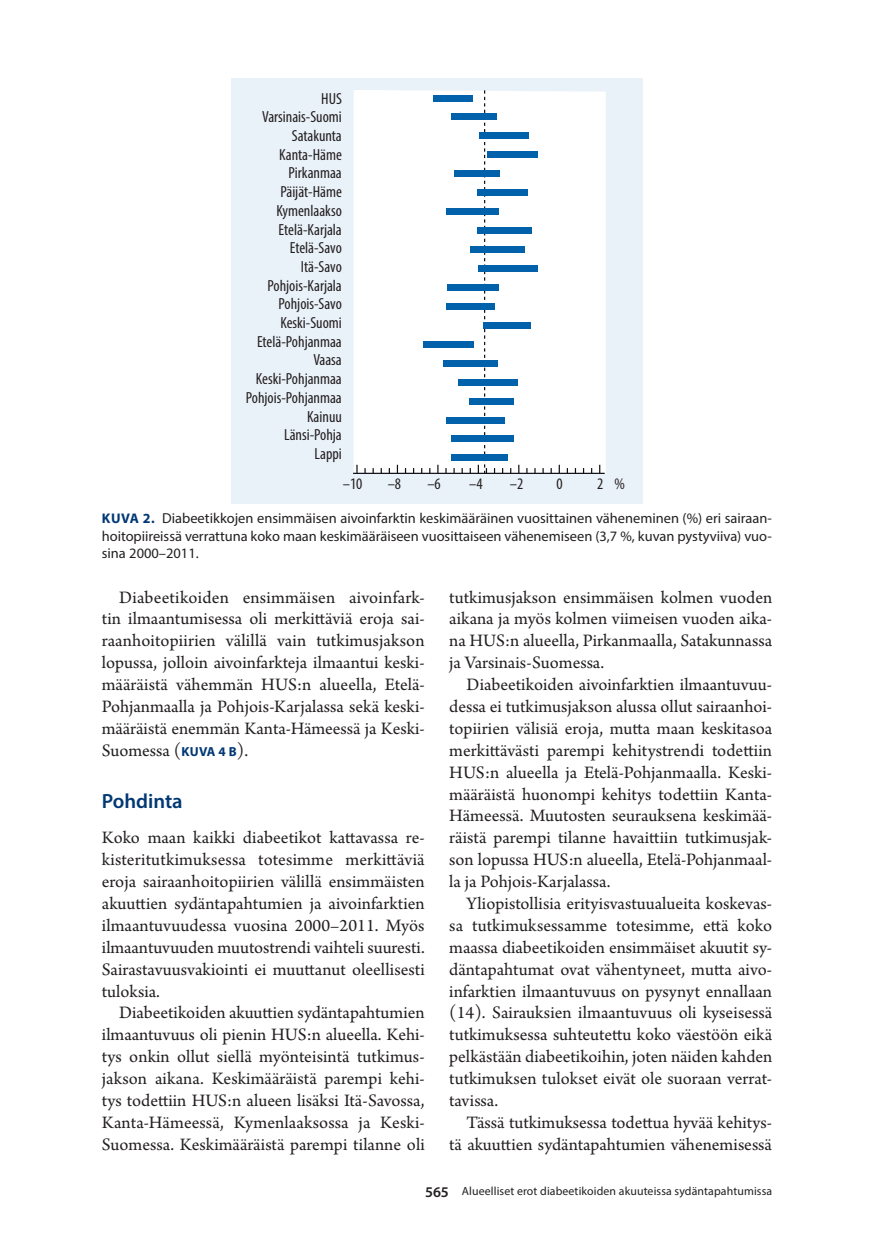
<style>
.page{position:relative;width:874px;height:1241px;background:#fff}
.page>*{position:absolute;margin:0;border:0;box-sizing:border-box;transform-origin:0 0}
.v1{font:600 20.65px "Myriad Pro";color:#013874}
.l_ei_sis{font:18.38px/21.9px "Arno Pro";color:#231f20;text-align:justify}
.t1{font:condensed 16.1px/18.7px "Myriad Pro";color:#231f20;text-align:right}
.t2{font:condensed 16.1px "Myriad Pro";color:#231f20;scale:.9 1}
.t3{font:600 14.88px "Myriad Pro";color:#231f20}
.kt{font:14.35px/17.5px "Myriad Pro";color:#231f20;text-align:justify}
.Ala{font:11.9px "Myriad Pro";letter-spacing:.01em;color:#231f20}
.s1{font-weight:700;font-size:14px;color:#013874}
.s2{font-family:"Myriad Pro";font-weight:700;font-size:13.12px;color:#013874}
</style>
<div class="page">
<div style="left:231px;top:78px;width:411px;height:425px;background:#eaf2f9"></div>
<div style="left:354px;top:90px;width:251px;height:384px;background:#fff"></div>
<hr style="left:353px;top:472px;width:251px;height:2px;background:#0e0c14">
<svg style="left:484px;top:90px;width:3px;height:383px"></svg>
<svg style="left:396px;top:464px;width:2px;height:9px"></svg>
<div style="left:433px;top:95px;width:39px;height:6px;background:#0161ab"></div>
<div style="left:451px;top:114px;width:45px;height:6px;background:#0161ab"></div>
<div style="left:479px;top:132px;width:49px;height:7px;background:#0161ab"></div>
<div style="left:487px;top:151px;width:51px;height:7px;background:#0161ab"></div>
<div style="left:454px;top:170px;width:45px;height:7px;background:#0161ab"></div>
<div style="left:476px;top:189px;width:51px;height:7px;background:#0161ab"></div>
<div style="left:446px;top:208px;width:53px;height:7px;background:#0161ab"></div>
<div style="left:477px;top:227px;width:54px;height:7px;background:#0161ab"></div>
<div style="left:469px;top:246px;width:55px;height:7px;background:#0161ab"></div>
<div style="left:478px;top:265px;width:59px;height:7px;background:#0161ab"></div>
<div style="left:446px;top:284px;width:52px;height:7px;background:#0161ab"></div>
<div style="left:446px;top:303px;width:48px;height:6px;background:#0161ab"></div>
<div style="left:483px;top:322px;width:47px;height:6px;background:#0161ab"></div>
<div style="left:423px;top:341px;width:50px;height:6px;background:#0161ab"></div>
<div style="left:443px;top:360px;width:54px;height:6px;background:#0161ab"></div>
<div style="left:458px;top:379px;width:59px;height:6px;background:#0161ab"></div>
<div style="left:469px;top:397px;width:44px;height:7px;background:#0161ab"></div>
<div style="left:445px;top:416px;width:59px;height:7px;background:#0161ab"></div>
<div style="left:451px;top:435px;width:62px;height:7px;background:#0161ab"></div>
<div style="left:450px;top:454px;width:57px;height:7px;background:#0161ab"></div>
<p class="t1" style="left:246px;top:89px;width:97px">HUS<br>Varsinais-Suomi<br>Satakunta<br>Kanta-Häme<br>Pirkanmaa<br>Päijät-Häme<br>Kymenlaakso<br>Etelä-Karjala<br>Etelä-Savo<br>Itä-Savo<br>Pohjois-Karjala<br>Pohjois-Savo<br>Keski-Suomi<br>Etelä-Pohjanmaa<br>Vaasa<br>Keski-Pohjanmaa<br>Pohjois-Pohjanmaa<br>Kainuu<br>Länsi-Pohja<br>Lappi</p>
<p class="t2" style="left:342px;top:473px;width:23px">–10</p>
<p class="t2" style="left:387px;top:473px;width:16px">–8</p>
<p class="t2" style="left:427px;top:473px;width:16px">–6</p>
<p class="t2" style="left:469px;top:473px;width:16px">–4</p>
<p class="t2" style="left:509px;top:473px;width:16px">–2</p>
<p class="t1" style="left:556px;top:473px;width:8px">0</p>
<p class="t1" style="left:597px;top:473px;width:29px">2 %</p>
<p class="kt" style="left:102px;top:509px;width:671px"><span class="s1">KUVA 2.</span> Diabeetikkojen ensimmäisen aivoinfarktin keskimääräinen vuosittainen väheneminen (%) eri sairaan&shy;hoitopiireissä verrattuna koko maan keskimääräiseen vuosittaiseen vähenemiseen (3,7 %, kuvan pystyviiva) vuo&shy;sina 2000–2011.</p>
<p class="l_ei_sis" style="left:102px;top:587px;width:324px;text-indent:17px">Diabeetikoiden ensimmäisen aivoinfark&shy;tin ilmaantumisessa oli merkittäviä eroja sai&shy;raanhoitopiirien välillä vain tutkimusjakson lopussa, jolloin aivoinfarkteja ilmaantui keski&shy;määräistä vähemmän HUS:n alueella, Etelä-Pohjanmaalla ja Pohjois-Karjalassa sekä keski&shy;määräistä enemmän Kanta-Hämeessä ja Keski-Suomessa (<span class="s2">KUVA 4 B</span>).</p>
<p class="v1" style="left:102px;top:788px;width:82px">Pohdinta</p>
<p class="l_ei_sis" style="left:102px;top:827px;width:324px">Koko maan kaikki diabeetikot kattavassa re&shy;kisteritutkimuksessa totesimme merkittäviä eroja sairaanhoitopiirien välillä ensimmäisten akuuttien sydäntapahtumien ja aivoinfarktien ilmaantuvuudessa vuosina 2000–2011. Myös ilmaantuvuuden muutostrendi vaihteli suuresti.<br>Sairastavuusvakiointi ei muuttanut oleellisesti tuloksia.</p>
<p class="l_ei_sis" style="left:102px;top:1002px;width:324px;text-indent:17px">Diabeetikoiden akuuttien sydäntapahtumien ilmaantuvuus oli pienin HUS:n alueella. Kehi&shy;tys onkin ollut siellä myönteisintä tutkimus&shy;jakson aikana. Keskimääräistä parempi kehi&shy;tys todettiin HUS:n alueen lisäksi Itä-Savossa, Kanta-Hämeessä, Kymenlaaksossa ja Keski-Suomessa. Keskimääräistä parempi tilanne oli</p>
<p class="l_ei_sis" style="left:449px;top:587px;width:324px">tutkimusjakson ensimmäisen kolmen vuoden aikana ja myös kolmen viimeisen vuoden aika&shy;na HUS:n alueella, Pirkanmaalla, Satakunnassa ja Varsinais-Suomessa.</p>
<p class="l_ei_sis" style="left:449px;top:674px;width:324px;text-indent:17px">Diabeetikoiden aivoinfarktien ilmaantuvuu&shy;dessa ei tutkimusjakson alussa ollut sairaanhoi&shy;topiirien välisiä eroja, mutta maan keskitasoa merkittävästi parempi kehitystrendi todettiin HUS:n alueella ja Etelä-Pohjanmaalla. Keski&shy;määräistä huonompi kehitys todettiin Kanta-Hämeessä. Muutosten seurauksena keskimää&shy;räistä parempi tilanne havaittiin tutkimusjak&shy;son lopussa HUS:n alueella, Etelä-Pohjanmaal&shy;la ja Pohjois-Karjalassa.</p>
<p class="l_ei_sis" style="left:449px;top:893px;width:324px;text-indent:17px">Yliopistollisia erityisvastuualueita koskevas&shy;sa tutkimuksessamme totesimme, että koko maassa diabeetikoiden ensimmäiset akuutit sy&shy;däntapahtumat ovat vähentyneet, mutta aivo&shy;infarktien ilmaantuvuus on pysynyt ennallaan (14). Sairauksien ilmaantuvuus oli kyseisessä tutkimuksessa suhteutettu koko väestöön eikä pelkästään diabeetikoihin, joten näiden kahden tutkimuksen tulokset eivät ole suoraan verrat&shy;tavissa.</p>
<p class="l_ei_sis" style="left:449px;top:1112px;width:324px;text-align:right">Tässä tutkimuksessa todettua hyvää kehitys&shy;tä akuuttien sydäntapahtumien vähenemisessä</p>
<p class="t3" style="left:425px;top:1182px;width:25px">565</p>
<p class="Ala" style="left:461px;top:1183px;width:311px">Alueelliset erot diabeetikoiden akuuteissa sydäntapahtumissa</p>
</div>
